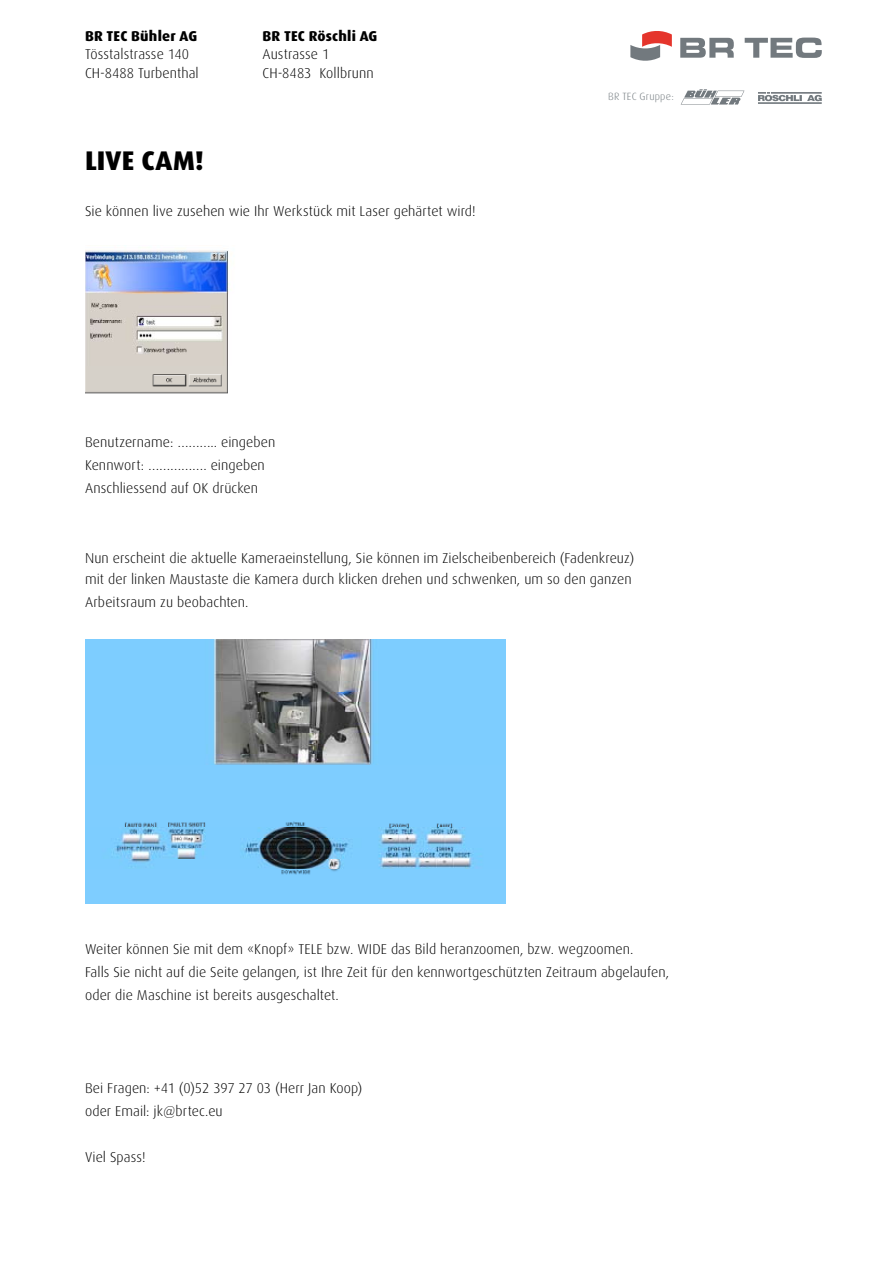
<style>
.page{position:relative;width:893px;height:1263px;background:#fff}
.page>*{position:absolute;margin:0;border:0;box-sizing:border-box;transform-origin:0 0}
.t1{font:800 27px "Dax";letter-spacing:.01em;color:#000}
.t2{font:300 14.25px/23.1px "Dax";letter-spacing:.005em;color:#000}
.t3{font:800 14.25px "Dax";letter-spacing:.015em;color:#000}
.t4{font:300 10.5px "Dax";letter-spacing:.02em;color:#72797e}
</style>
<div class="page">
<svg style="left:681px;top:89px;width:63px;height:16px"></svg>
<svg style="left:758px;top:92px;width:64px;height:12px"></svg>
<svg style="left:680px;top:38px;width:54px;height:20px"></svg>
<svg style="left:745px;top:38px;width:77px;height:20px"></svg>
<svg style="left:630px;top:31px;width:42px;height:30px"></svg>
<img style="left:85px;top:250px;width:144px;height:144px">
<img style="left:85px;top:640px;width:420px;height:264px">
<p class="t3" style="left:85px;top:28px;width:114px">BR TEC Bühler AG</p>
<p class="t2" style="left:85px;top:45px;width:115px;line-height:18.8px">Tösstalstrasse 140<br>CH-8488 Turbenthal</p>
<p class="t3" style="left:263px;top:28px;width:116px">BR TEC Röschli AG</p>
<p class="t2" style="left:263px;top:45px;width:113px;line-height:18.8px">Austrasse 1<br>CH-8483 Kollbrunn</p>
<h1 class="t1" style="left:85px;top:145px;width:121px">LIVE CAM!</h1>
<p class="t2" style="left:85px;top:199px;width:392px">Sie können live zusehen wie Ihr Werkstück mit Laser gehärtet wird!</p>
<p class="t2" style="left:85px;top:431px;width:192px">Benutzername: ……….. eingeben<br>Kennwort: ……………. eingeben<br>Anschliessend auf OK drücken</p>
<p class="t4" style="left:608px;top:91px;width:67px">BR TEC Gruppe:</p>
<p class="t2" style="left:85px;top:547px;width:551px;line-height:21px">Nun erscheint die aktuelle Kameraeinstellung, Sie können im Zielscheibenbereich (Fadenkreuz) mit der linken Maustaste die Kamera durch klicken drehen und schwenken, um so den ganzen</p>
<p class="t2" style="left:85px;top:590px;width:165px">Arbeitsraum zu beobachten.</p>
<p class="t2" style="left:85px;top:937px;width:586px">Weiter können Sie mit dem «Knopf» TELE bzw. WIDE das Bild heranzoomen, bzw. wegzoomen.<br>Falls Sie nicht auf die Seite gelangen, ist Ihre Zeit für den kennwortgeschützten Zeitraum abgelaufen, oder die Maschine ist bereits ausgeschaltet.</p>
<p class="t2" style="left:85px;top:1076px;width:279px">Bei Fragen: +41 (0)52 397 27 03 (Herr Jan Koop) oder Email: jk@brtec.eu</p>
<p class="t2" style="left:85px;top:1145px;width:62px">Viel Spass!</p>
</div>
